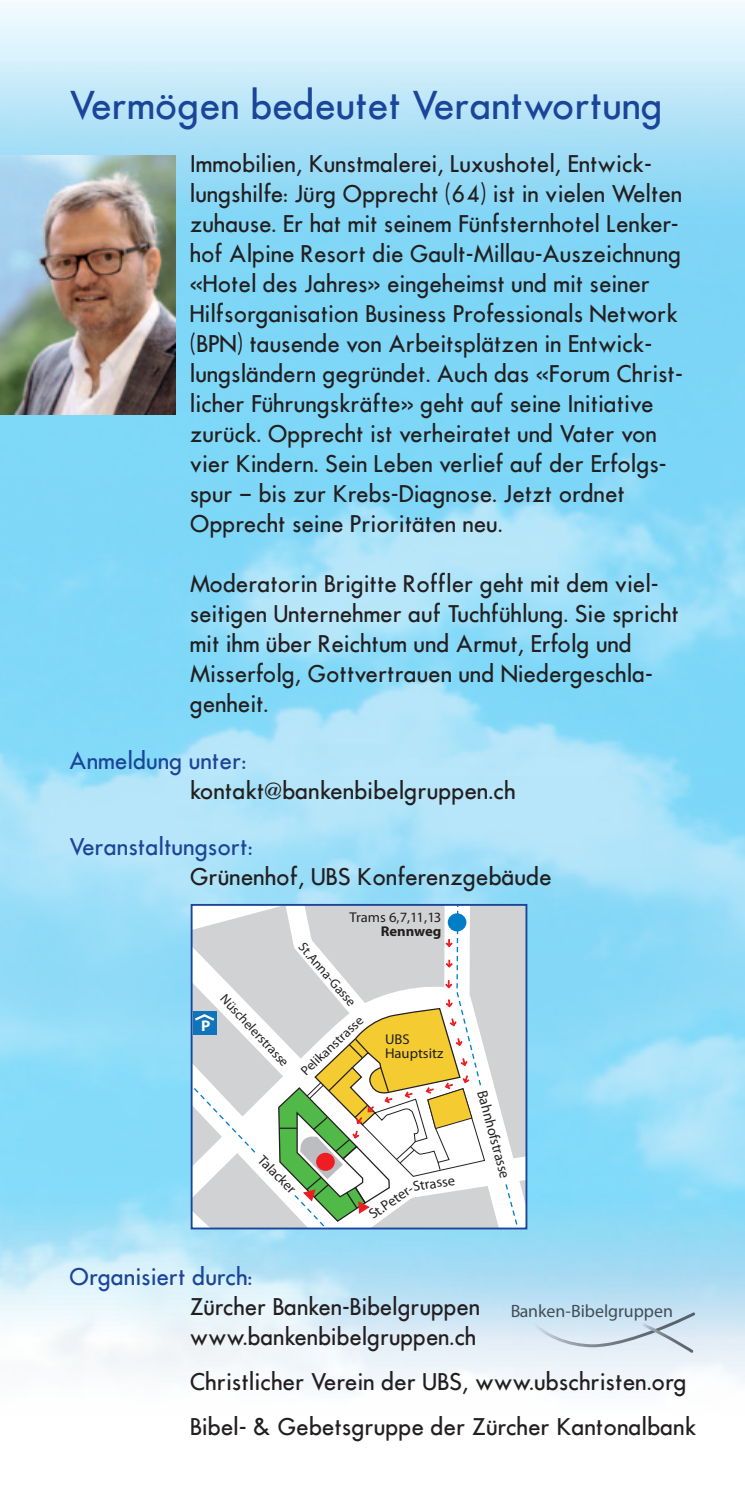
<style>
.page{position:relative;width:745px;height:1489px;background:#fff}
.page>*{position:absolute;margin:0;border:0;box-sizing:border-box;transform-origin:0 0}
.t1{font:37.5px "Futura ICG";color:#1b4599}
.t2{font:22.5px/30px "Futura ICG";color:#231f20}
.t3{font:22.5px "Futura ICG";color:#1b4599}
.t4{font:17.75px "Myriad Pro";color:#57585a}
.t5{font:700 15.5px "Myriad Pro";color:#fff}
.t6{font:14.5px "Myriad Pro";color:#231f20}
.t7{font:14.25px/14.2px "Myriad Pro";color:#231f20}
.t8{font:14.25px "Myriad Pro";letter-spacing:-.025em;color:#231f20}
.t9{font:700 14.25px "Myriad Pro";color:#231f20}
.t10{font:13.25px "Myriad Pro";color:#231f20}
.t11{font:13.25px "Myriad Pro";color:#231f20;scale:1.04 1}
</style>
<div class="page">
<svg style="left:0;top:2px;width:744px;height:62px;fill:#e6f6fd"></svg>
<img style="left:0;top:64px;width:744px;height:1324px">
<svg style="left:532px;top:1312px;width:163px;height:40px;background:#cedfeb"></svg>
<svg style="left:193px;top:906px;width:331px;height:320px"></svg>
<div style="left:190px;top:903px;width:337px;height:326px;border:2px solid #1b4599"></div>
<img style="left:0;top:156px;width:175px;height:258px">
<h1 class="t1" style="left:69px;top:80px;width:594px">Vermögen bedeutet Verantwortung</h1>
<p class="t2" style="left:190px;top:149px;width:494px">Immobilien, Kunstmalerei, Luxushotel, Entwick&shy;lungshilfe: Jürg Opprecht (64) ist in vielen Welten zuhause. Er hat mit seinem Fünfsternhotel Lenker&shy;hof Alpine Resort die Gault-Millau-Auszeichnung «Hotel des Jahres» eingeheimst und mit seiner Hilfsorganisation Business Professionals Network (BPN) tausende von Arbeitsplätzen in Entwick&shy;lungsländern gegründet. Auch das «Forum Christ&shy;licher Führungskräfte» geht auf seine Initiative zurück. Opprecht ist verheiratet und Vater von vier Kindern. Sein Leben verlief auf der Erfolgs&shy;spur – bis zur Krebs-Diagnose. Jetzt ordnet Opprecht seine Prioritäten neu.</p>
<p class="t2" style="left:190px;top:568px;width:490px">Moderatorin Brigitte Roffler geht mit dem viel&shy;seitigen Unternehmer auf Tuchfühlung. Sie spricht mit ihm über Reichtum und Armut, Erfolg und Misserfolg, Gottvertrauen und Niedergeschla&shy;genheit.</p>
<p class="t3" style="left:69px;top:746px;width:178px">Anmeldung unter:</p>
<p class="t2" style="left:190px;top:776px;width:327px">kontakt@bankenbibelgruppen.ch</p>
<p class="t3" style="left:69px;top:832px;width:185px">Veranstaltungsort:</p>
<p class="t2" style="left:190px;top:861px;width:363px">Grünenhof, UBS Konferenzgebäude</p>
<p class="t5" style="left:201px;top:1015px;width:11px">P</p>
<p class="t10" style="left:228px;top:990px;width:95px;rotate:47deg">Nüschelerstrasse</p>
<p class="t8" style="left:349px;top:907px;width:93px">Trams 6,7,11,13</p>
<p class="t9" style="left:380px;top:921px;width:62px">Rennweg</p>
<p class="t10" style="left:307px;top:939px;width:81px;rotate:49deg">St.Anna-Gasse</p>
<p class="t11" style="left:297px;top:1066px;width:79px;rotate:-43deg">Pelikanstrasse</p>
<p class="t7" style="left:385px;top:1031px;width:60px">UBS<br>Hauptsitz</p>
<p class="t7" style="left:265px;top:1151px;width:49px;rotate:45deg">Talacker</p>
<p class="t7" style="left:411px;top:1179px;width:44px;rotate:-9deg">Strasse</p>
<p class="t7" style="left:366px;top:1209px;width:52px;rotate:-34deg">St.Peter-</p>
<p class="t6" style="left:490px;top:1088px;width:92px;rotate:75deg">Bahnhofstrasse</p>
<p class="t3" style="left:69px;top:1262px;width:184px">Organisiert durch:</p>
<p class="t2" style="left:190px;top:1291px;width:292px">Zürcher Banken-Bibelgruppen www.bankenbibelgruppen.ch</p>
<p class="t2" style="left:190px;top:1359px;width:507px;line-height:45px">Christlicher Verein der UBS, www.ubschristen.org<br>Bibel- &amp; Gebetsgruppe der Zürcher Kantonalbank</p>
<p class="t4" style="left:509px;top:1299px;width:164px">Banken-Bibelgruppen</p>
</div>
